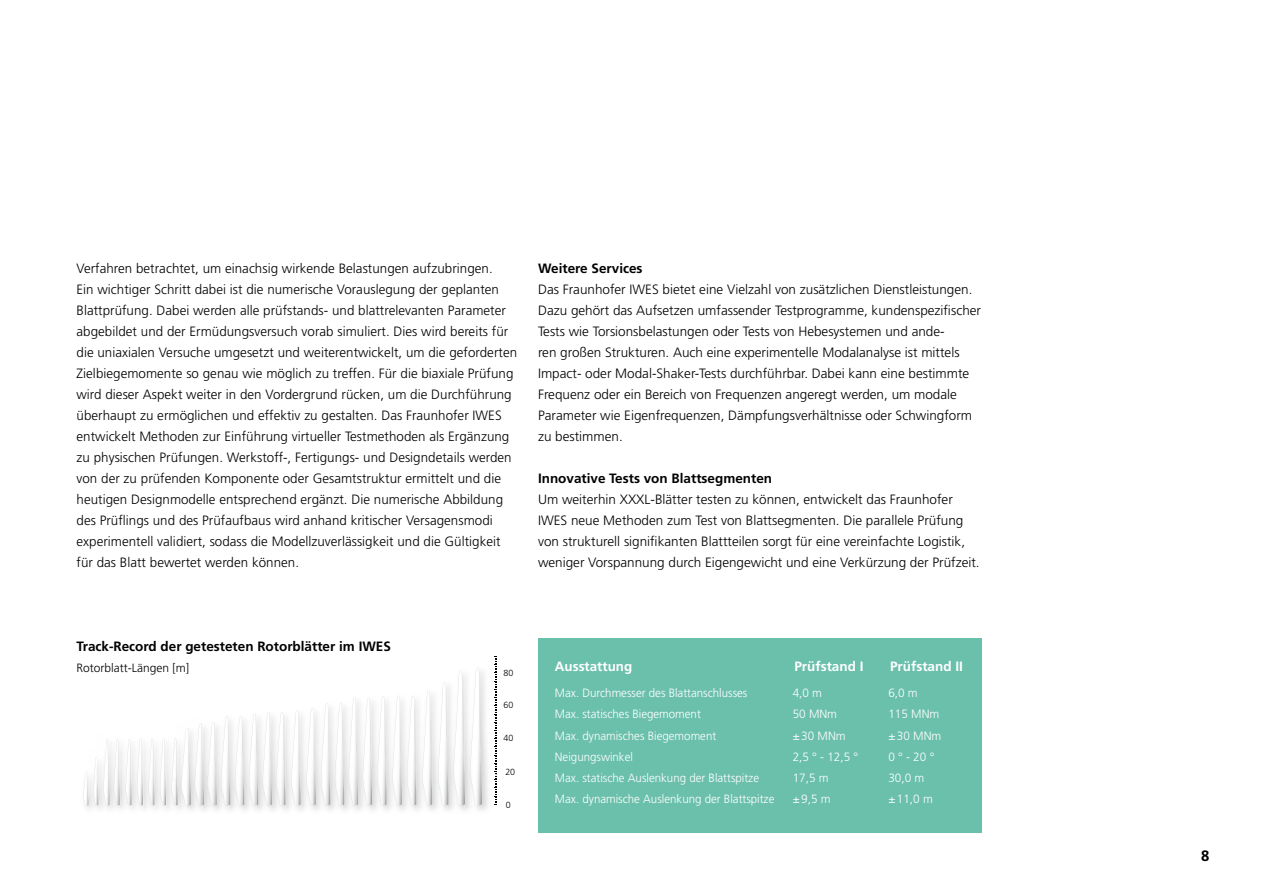
<style>
.page{position:relative;width:1263px;height:893px;background:#fff}
.page>*{position:absolute;margin:0;border:0;box-sizing:border-box;transform-origin:0 0}
.t1{font:700 15px "Frutiger";color:#000}
.t2{font:300 13.5px/21px "Frutiger";letter-spacing:.005em;color:#000}
.t3{font:700 13.5px "Frutiger";color:#000}
.t4{font:700 13.5px "Frutiger";color:#fff}
.t5{font:700 13.5px "Frutiger LT Com";color:#fff}
.t6{font:300 12px "Frutiger";color:#fff;scale:.96 1}
.t7{font:300 12px "Frutiger";color:#fff}
.t8{font:300 12px "Frutiger";color:#000}
.t9{font:300 8.85px "Frutiger";color:#000}
.t10{font:4.65px "Frutiger LT Com";color:#000}
</style>
<div class="page">
<div style="left:537px;top:638px;width:444px;height:195px;background:#6bc0ac"></div>
<img style="left:460px;top:805px;width:4px;height:5px">
<img style="left:444px;top:805px;width:4px;height:5px">
<img style="left:448px;top:805px;width:12px;height:5px">
<svg style="left:443px;top:668px;width:39px;height:137px"></svg>
<img style="left:428px;top:805px;width:4px;height:5px">
<img style="left:438px;top:685px;width:6px;height:120px">
<svg style="left:428px;top:691px;width:4px;height:114px"></svg>
<img style="left:414px;top:702px;width:3px;height:108px">
<img style="left:422px;top:691px;width:6px;height:114px">
<svg style="left:398px;top:696px;width:18px;height:109px"></svg>
<img style="left:85px;top:805px;width:13px;height:4px">
<svg style="left:494px;top:656px;width:3px;height:149px"></svg>
<img style="left:384px;top:805px;width:3px;height:5px">
<img style="left:393px;top:696px;width:5px;height:109px">
<img style="left:328px;top:805px;width:28px;height:8px">
<img style="left:329px;top:805px;width:13px;height:8px">
<svg style="left:313px;top:696px;width:74px;height:109px"></svg>
<img style="left:307px;top:708px;width:6px;height:97px">
<img style="left:178px;top:805px;width:11px;height:5px">
<img style="left:189px;top:805px;width:14px;height:5px">
<svg style="left:172px;top:710px;width:129px;height:95px"></svg>
<img style="left:100px;top:741px;width:67px;height:70px">
<svg style="left:155px;top:738px;width:11px;height:67px"></svg>
<img style="left:149px;top:738px;width:6px;height:67px">
<img style="left:143px;top:741px;width:1px;height:70px">
<svg style="left:132px;top:738px;width:11px;height:67px"></svg>
<img style="left:126px;top:739px;width:6px;height:66px">
<img style="left:108px;top:805px;width:2px;height:6px">
<svg style="left:83px;top:739px;width:37px;height:66px"></svg>
<p class="t2" style="left:77px;top:258px;width:442px">Verfahren betrachtet, um einachsig wirkende Belastungen aufzubringen.<br>Ein wichtiger Schritt dabei ist die numerische Vorauslegung der geplanten Blattprüfung. Dabei werden alle prüfstands- und blattrelevanten Parameter abgebildet und der Ermüdungsversuch vorab simuliert. Dies wird bereits für die uniaxialen Versuche umgesetzt und weiterentwickelt, um die geforderten Zielbiegemomente so genau wie möglich zu treffen. Für die biaxiale Prüfung wird dieser Aspekt weiter in den Vordergrund rücken, um die Durchführung überhaupt zu ermöglichen und effektiv zu gestalten. Das Fraunhofer IWES entwickelt Methoden zur Einführung virtueller Testmethoden als Ergänzung zu physischen Prüfungen. Werkstoff-, Fertigungs- und Designdetails werden von der zu prüfenden Komponente oder Gesamtstruktur ermittelt und die heutigen Designmodelle entsprechend ergänzt. Die numerische Abbildung des Prüflings und des Prüfaufbaus wird anhand kritischer Versagensmodi experimentell validiert, sodass die Modellzuverlässigkeit und die Gültigkeit für das Blatt bewertet werden können.</p>
<p class="t3" style="left:538px;top:260px;width:106px">Weitere Services</p>
<p class="t2" style="left:538px;top:279px;width:445px">Das Fraunhofer IWES bietet eine Vielzahl von zusätzlichen Dienstleistungen.<br>Dazu gehört das Aufsetzen umfassender Testprogramme, kundenspezifischer Tests wie Torsionsbelastungen oder Tests von Hebesystemen und ande-<br>ren großen Strukturen. Auch eine experimentelle Modalanalyse ist mittels Impact- oder Modal-Shaker-Tests durchführbar. Dabei kann eine bestimmte Frequenz oder ein Bereich von Frequenzen angeregt werden, um modale Parameter wie Eigenfrequenzen, Dämpfungsverhältnisse oder Schwingform zu bestimmen.</p>
<p class="t3" style="left:538px;top:470px;width:236px">Innovative Tests von Blattsegmenten</p>
<p class="t2" style="left:538px;top:489px;width:443px">Um weiterhin XXXL-Blätter testen zu können, entwickelt das Fraunhofer IWES neue Methoden zum Test von Blattsegmenten. Die parallele Prüfung von strukturell signifikanten Blattteilen sorgt für eine vereinfachte Logistik, weniger Vorspannung durch Eigengewicht und eine Verkürzung der Prüfzeit.</p>
<p class="t3" style="left:77px;top:638px;width:316px">Track-Record der getesteten Rotorblätter im IWES</p>
<p class="t8" style="left:77px;top:661px;width:114px">Rotorblatt-Längen [m]</p>
<p class="t10" style="left:500px;top:670px;width:7px">80</p>
<p class="t9" style="left:503px;top:668px;width:11px">80</p>
<p class="t9" style="left:503px;top:700px;width:11px">60</p>
<p class="t9" style="left:503px;top:733px;width:11px">40</p>
<p class="t9" style="left:505px;top:767px;width:11px">20</p>
<p class="t9" style="left:506px;top:800px;width:6px">0</p>
<p class="t10" style="left:500px;top:703px;width:7px">60</p>
<p class="t10" style="left:500px;top:736px;width:7px">40</p>
<p class="t5" style="left:555px;top:658px;width:79px">Ausstattung</p>
<p class="t4" style="left:794px;top:658px;width:71px">Prüfstand I</p>
<p class="t4" style="left:890px;top:658px;width:74px">Prüfstand II</p>
<p class="t6" style="left:555px;top:686px;width:202px">Max. Durchmesser des Blattanschlusses</p>
<p class="t7" style="left:793px;top:686px;width:31px">4,0 m</p>
<p class="t7" style="left:888px;top:686px;width:31px">6,0 m</p>
<p class="t6" style="left:555px;top:707px;width:154px">Max. statisches Biegemoment</p>
<p class="t7" style="left:793px;top:707px;width:46px">50 MNm</p>
<p class="t7" style="left:888px;top:707px;width:52px">115 MNm</p>
<p class="t6" style="left:555px;top:729px;width:170px">Max. dynamisches Biegemoment</p>
<p class="t7" style="left:793px;top:729px;width:54px">±30 MNm</p>
<p class="t7" style="left:888px;top:729px;width:54px">±30 MNm</p>
<p class="t6" style="left:555px;top:750px;width:83px">Neigungswinkel</p>
<p class="t7" style="left:793px;top:750px;width:67px">2,5 ° - 12,5 °</p>
<p class="t7" style="left:888px;top:750px;width:48px">0 ° - 20 °</p>
<p class="t6" style="left:555px;top:771px;width:214px">Max. statische Auslenkung der Blattspitze</p>
<p class="t7" style="left:793px;top:771px;width:37px">17,5 m</p>
<p class="t7" style="left:888px;top:771px;width:37px">30,0 m</p>
<p class="t6" style="left:555px;top:792px;width:230px">Max. dynamische Auslenkung der Blattspitze</p>
<p class="t7" style="left:793px;top:792px;width:39px">±9,5 m</p>
<p class="t7" style="left:888px;top:792px;width:46px">±11,0 m</p>
<p class="t1" style="left:1201px;top:847px;width:10px">8</p>
</div>
